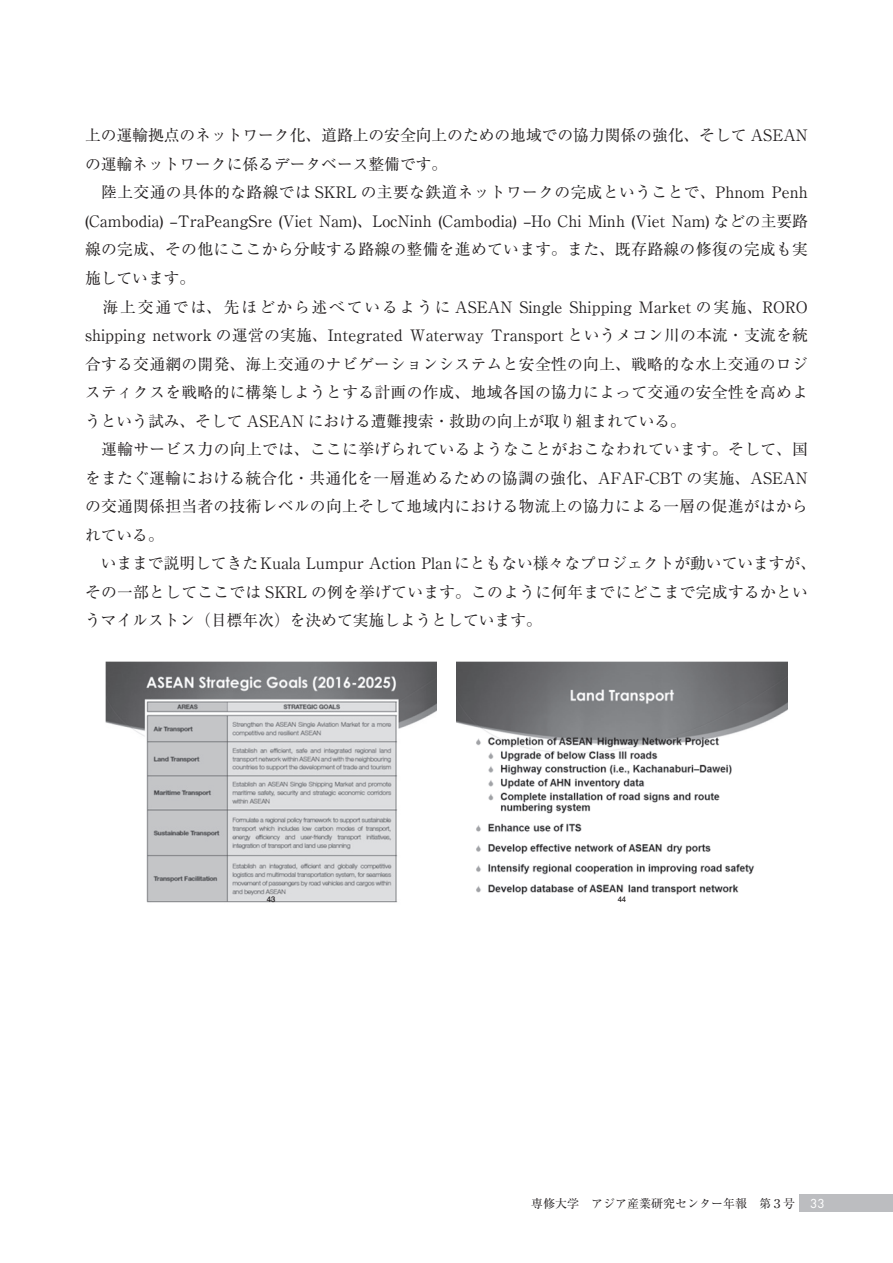
<style>
.page{position:relative;width:893px;height:1263px;background:#fff}
.page>*{position:absolute;margin:0;border:0;box-sizing:border-box;transform-origin:0 0}
.t1{font:15.75px/28.5px "Ryumin Pr 6 N";letter-spacing:.02em;color:#231f20}
.t2{font:12px "Ryumin Pr 6 N";color:#231f20}
.t3{font:700 7.5px "Futo Go B101 Pr 6 N";color:#231f20}
.s1{font-family:"Futura";color:#fff}
</style>
<div class="page">
<div style="left:799px;top:1195px;width:94px;height:17px;background:#bcbdc0"></div>
<img style="left:105px;top:661px;width:332px;height:242px">
<img style="left:456px;top:661px;width:332px;height:234px">
<p class="t1" style="left:85px;top:120px;width:733px">上の運輸拠点のネットワーク化、道路上の安全向上のための地域での協力関係の強化、そして ASEANの運輸ネットワークに係るデータベース整備です。<br>　陸上交通の具体的な路線では SKRL の主要な鉄道ネットワークの完成ということで、Phnom Penh (Cambodia) –TraPeangSre (Viet Nam)、LocNinh (Cambodia) –Ho Chi Minh (Viet Nam) などの主要路線の完成、その他にここから分岐する路線の整備を進めています。また、既存路線の修復の完成も実施しています。<br>　海上交通では、先ほどから述べているように ASEAN Single Shipping Market の実施、RORO shipping network の運営の実施、Integrated Waterway Transport というメコン川の本流・支流を統合する交通網の開発、海上交通のナビゲーションシステムと安全性の向上、戦略的な水上交通のロジスティクスを戦略的に構築しようとする計画の作成、地域各国の協力によって交通の安全性を高めようという試み、そして ASEAN における遭難捜索・救助の向上が取り組まれている。<br>　運輸サービス力の向上では、ここに挙げられているようなことがおこなわれています。そして、国をまたぐ運輸における統合化・共通化を一層進めるための協調の強化、AFAF-CBT の実施、ASEANの交通関係担当者の技術レベルの向上そして地域内における物流上の協力による一層の促進がはかられている。<br>　いままで説明してきたKuala Lumpur Action Planにともない様々なプロジェクトが動いていますが、その一部としてここでは SKRL の例を挙げています。このように何年までにどこまで完成するかというマイルストン（目標年次）を決めて実施しようとしています。</p>
<p class="t3" style="left:267px;top:893px;width:10px">43</p>
<p class="t3" style="left:618px;top:893px;width:10px">44</p>
<p class="t2" style="left:531px;top:1194px;width:295px">専修大学　アジア産業研究センター年報　第３号 <span class="s1">33</span></p>
</div>
